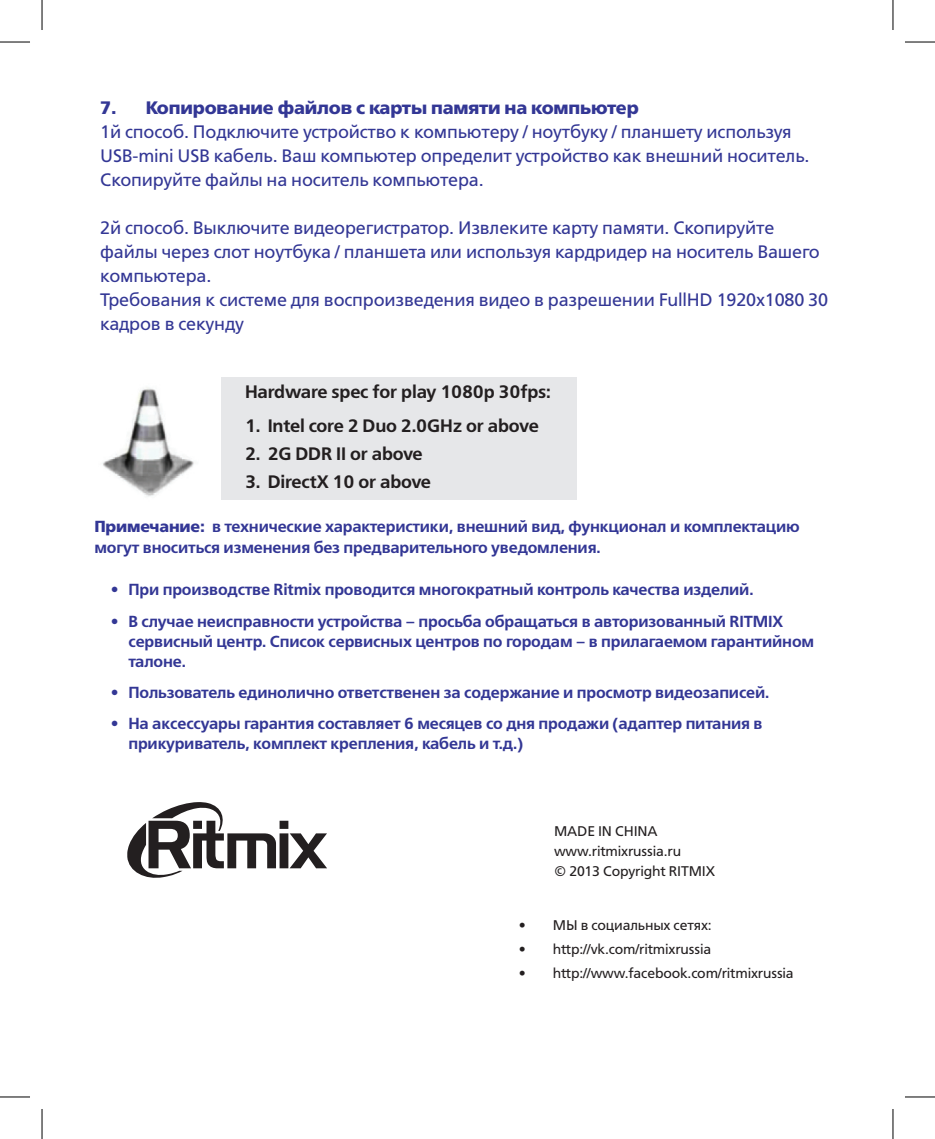
<style>
.page{position:relative;width:935px;height:1139px;background:#fff}
.page>*{position:absolute;margin:0;border:0;box-sizing:border-box;transform-origin:0 0}
.t1{font:18px/24px "Free Set C";letter-spacing:-.01em;color:#333795}
.t2{font:18px "Free Set Demi C";letter-spacing:-.01em;color:#231f20}
.t3{font:18px "Free Set Bold C";letter-spacing:-.01em;color:#333795}
.t4{font:16px/20px "Free Set Demi C";letter-spacing:-.01em;color:#333795}
.t5{font:14px/20px "Free Set C";letter-spacing:-.01em;color:#231f20}
.s1{font-family:"Free Set Bold C"}
</style>
<div class="page">
<div style="left:221px;top:378px;width:355px;height:122px;background:#e6e7e9"></div>
<img style="left:102px;top:387px;width:92px;height:110px">
<svg style="left:127px;top:802px;width:200px;height:75px"></svg>
<hr style="left:0;top:42px;width:30px;height:1px;background:#000">
<hr style="left:904px;top:42px;width:30px;height:1px;background:#000">
<hr style="left:0;top:1096px;width:30px;height:1px;background:#000">
<hr style="left:904px;top:1096px;width:30px;height:1px;background:#000">
<hr style="left:42px;top:0;width:1px;height:30px;background:#000">
<hr style="left:42px;top:1108px;width:1px;height:30px;background:#000">
<hr style="left:892px;top:0;width:1px;height:30px;background:#000">
<hr style="left:892px;top:1108px;width:1px;height:30px;background:#000">
<p class="t3" style="left:100px;top:97px;width:540px">7. Копирование файлов с карты памяти на компьютер</p>
<p class="t1" style="left:100px;top:120px;width:710px">1й способ. Подключите устройство к компьютеру / ноутбуку / планшету используя<br>USB-mini USB кабель. Ваш компьютер определит устройство как внешний носитель.<br>Скопируйте файлы на носитель компьютера.</p>
<p class="t1" style="left:100px;top:216px;width:729px">2й способ. Выключите видеорегистратор. Извлеките карту памяти. Скопируйте файлы через слот ноутбука / планшета или используя кардридер на носитель Вашего компьютера.<br>Требования к системе для воспроизведения видео в разрешении FullHD 1920x1080 30 кадров в секунду</p>
<p class="t2" style="left:245px;top:382px;width:307px">Hardware spec for play 1080p 30fps:</p>
<p class="t2" style="left:245px;top:415px;width:295px">1. Intel core 2 Duo 2.0GHz or above</p>
<p class="t2" style="left:245px;top:443px;width:179px">2. 2G DDR II or above</p>
<p class="t2" style="left:245px;top:471px;width:187px">3. DirectX 10 or above</p>
<p class="t4" style="left:94px;top:517px;width:706px"><span class="s1">Примечание:</span> в технические характеристики, внешний вид, функционал и комплектацию могут вноситься изменения без предварительного уведомления.</p>
<p class="t4" style="left:111px;top:580px;width:643px">• При производстве Ritmix проводится многократный контроль качества изделий.</p>
<p class="t4" style="left:128px;top:611px;width:687px;text-indent:-17px">• В случае неисправности устройства – просьба обращаться в авторизованный RITMIX сервисный центр. Список сервисных центров по городам – в прилагаемом гарантийном талоне.</p>
<p class="t4" style="left:111px;top:683px;width:659px">• Пользователь единолично ответственен за содержание и просмотр видеозаписей.</p>
<p class="t4" style="left:128px;top:714px;width:635px;text-indent:-17px">• На аксессуары гарантия составляет 6 месяцев со дня продажи (адаптер питания в прикуриватель, комплект крепления, кабель и т.д.)</p>
<p class="t5" style="left:554px;top:821px;width:163px">MADE IN CHINA www.ritmixrussia.ru<br>© 2013 Copyright RITMIX</p>
<p class="t5" style="left:519px;top:915px;width:194px">• МЫ в социальных сетях:</p>
<p class="t5" style="left:519px;top:939px;width:194px">• http://vk.com/ritmixrussia</p>
<p class="t5" style="left:519px;top:963px;width:276px">• http://www.facebook.com/ritmixrussia</p>
</div>
